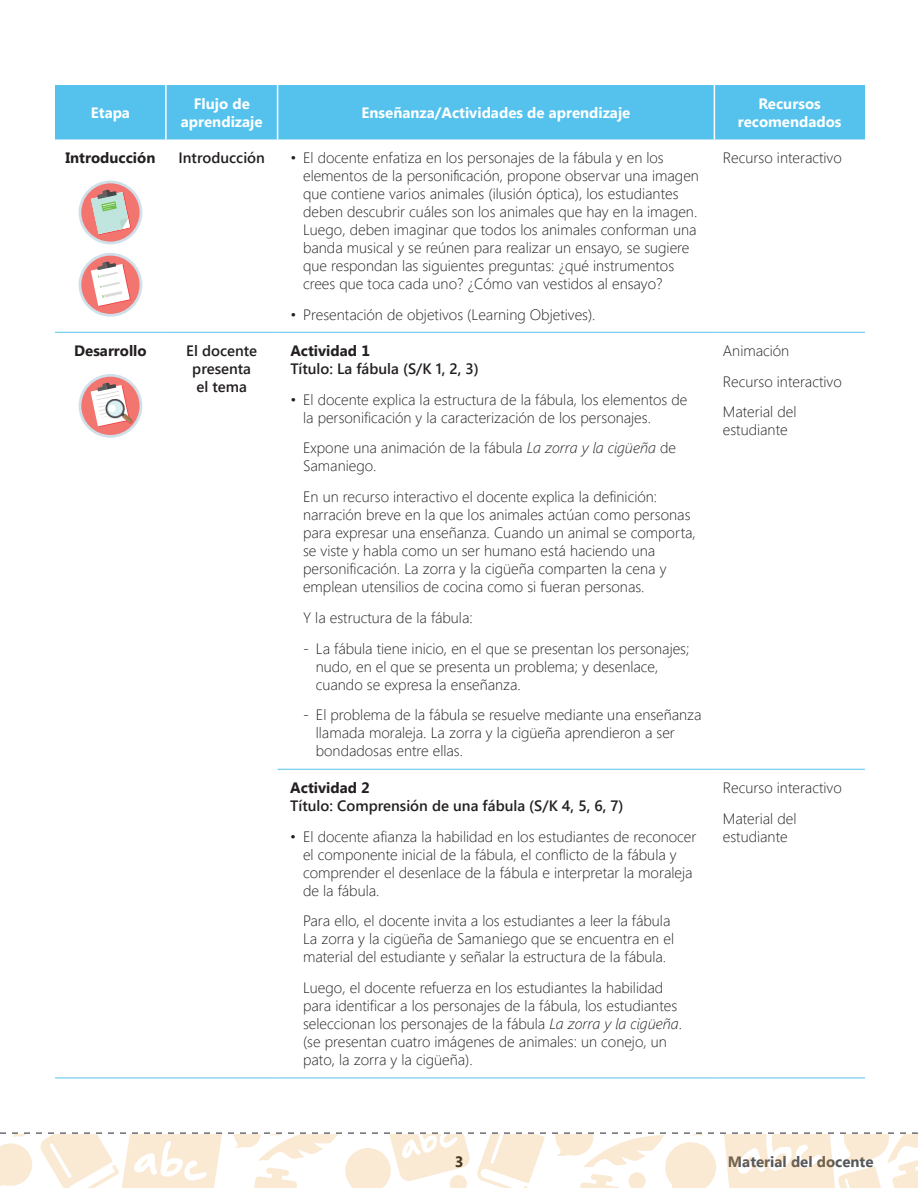
<style>
.page{position:relative;width:918px;height:1188px;background:#fff}
.page>*{position:absolute;margin:0;border:0;box-sizing:border-box;transform-origin:0 0}
.t1{font:300 15px/18px "Segoe UI";color:#231f20}
.t2{font:600 15px/18px "Segoe UI";color:#231f20;text-align:center}
.t3{font:700 15px/18px "Segoe UI";color:#fff;text-align:center}
.t4{font:700 15px "Segoe UI";color:#231f20}
.t5{font:700 15px "Segoe UI";color:#57585a}
.s1{font-style:italic}
</style>
<div class="page">
<svg style="left:0;top:1132px;width:918px;height:56px"></svg>
<div style="left:55px;top:85px;width:810px;height:54px;background:#54c2ed"></div>
<hr style="left:165px;top:85px;width:2px;height:54px;background:#fff">
<hr style="left:277px;top:85px;width:1px;height:54px;background:#fff">
<hr style="left:714px;top:85px;width:1px;height:54px;background:#fff">
<hr style="left:55px;top:332px;width:111px;height:1px;background:#54c2ed">
<hr style="left:166px;top:332px;width:112px;height:1px;background:#54c2ed">
<hr style="left:278px;top:332px;width:436px;height:1px;background:#54c2ed">
<hr style="left:714px;top:332px;width:151px;height:1px;background:#54c2ed">
<hr style="left:278px;top:769px;width:436px;height:1px;background:#54c2ed">
<hr style="left:714px;top:769px;width:151px;height:1px;background:#54c2ed">
<hr style="left:278px;top:1078px;width:436px;height:1px;background:#54c2ed">
<hr style="left:714px;top:1078px;width:151px;height:1px;background:#54c2ed">
<hr style="left:55px;top:1078px;width:111px;height:1px;background:#54c2ed">
<hr style="left:166px;top:1078px;width:112px;height:1px;background:#54c2ed">
<div style="left:79px;top:181px;width:63px;height:63px;background:#cfe0ea;border-radius:50%"></div>
<div style="left:81px;top:183px;width:59px;height:59px;background:#f27570;border-radius:50%"></div>
<svg style="left:91px;top:190px;width:40px;height:45px"></svg>
<svg style="left:79px;top:253px;width:63px;height:64px"></svg>
<div style="left:81px;top:256px;width:59px;height:58px;background:#f27570;border-radius:50%"></div>
<svg style="left:91px;top:261px;width:40px;height:46px"></svg>
<svg style="left:79px;top:374px;width:63px;height:64px"></svg>
<div style="left:81px;top:377px;width:59px;height:58px;background:#f27570;border-radius:50%"></div>
<svg style="left:91px;top:383px;width:42px;height:44px"></svg>
<p class="t3" style="left:91px;top:103px;width:41px">Etapa</p>
<p class="t3" style="left:181px;top:94px;width:83px">Flujo de aprendizaje</p>
<p class="t3" style="left:362px;top:103px;width:270px">Enseñanza/Actividades de aprendizaje</p>
<p class="t3" style="left:738px;top:94px;width:105px">Recursos recomendados</p>
<p class="t4" style="left:65px;top:147px;width:92px">Introducción</p>
<p class="t2" style="left:179px;top:148px;width:88px">Introducción</p>
<p class="t1" style="left:303px;top:148px;width:397px;text-indent:-13px">• El docente enfatiza en los personajes de la fábula y en los elementos de la personificación, propone observar una imagen que contiene varios animales (ilusión óptica), los estudiantes deben descubrir cuáles son los animales que hay en la imagen.<br>Luego, deben imaginar que todos los animales conforman una banda musical y se reúnen para realizar un ensayo, se sugiere que respondan las siguientes preguntas: ¿qué instrumentos crees que toca cada uno? ¿Cómo van vestidos al ensayo?</p>
<p class="t1" style="left:290px;top:305px;width:307px">• Presentación de objetivos (Learning Objetives).</p>
<p class="t1" style="left:723px;top:148px;width:120px">Recurso interactivo</p>
<p class="t4" style="left:74px;top:340px;width:74px">Desarrollo</p>
<p class="t2" style="left:186px;top:341px;width:72px">El docente presenta el tema</p>
<p class="t4" style="left:290px;top:340px;width:81px">Actividad 1</p>
<p class="t2" style="left:290px;top:359px;width:190px">Título: La fábula (S/K 1, 2, 3)</p>
<p class="t1" style="left:303px;top:390px;width:386px;text-indent:-13px">• El docente explica la estructura de la fábula, los elementos de la personificación y la caracterización de los personajes.</p>
<p class="t1" style="left:303px;top:438px;width:374px">Expone una animación de la fábula <span class="s1">La zorra y la cigüeña</span> de<br>Samaniego.</p>
<p class="t1" style="left:303px;top:487px;width:394px">En un recurso interactivo el docente explica la definición: narración breve en la que los animales actúan como personas para expresar una enseñanza. Cuando un animal se comporta, se viste y habla como un ser humano está haciendo una personificación. La zorra y la cigüeña comparten la cena y emplean utensilios de cocina como si fueran personas.</p>
<p class="t1" style="left:303px;top:608px;width:171px">Y la estructura de la fábula:</p>
<p class="t1" style="left:316px;top:639px;width:375px;text-indent:-13px">- La fábula tiene inicio, en el que se presentan los personajes; nudo, en el que se presenta un problema; y desenlace, cuando se expresa la enseñanza.</p>
<p class="t1" style="left:316px;top:705px;width:387px;text-indent:-13px">- El problema de la fábula se resuelve mediante una enseñanza llamada moraleja. La zorra y la cigüeña aprendieron a ser bondadosas entre ellas.</p>
<p class="t4" style="left:290px;top:777px;width:81px">Actividad 2</p>
<p class="t2" style="left:290px;top:796px;width:335px">Título: Comprensión de una fábula (S/K 4, 5, 6, 7)</p>
<p class="t1" style="left:303px;top:827px;width:395px;text-indent:-13px">• El docente afianza la habilidad en los estudiantes de reconocer el componente inicial de la fábula, el conflicto de la fábula y comprender el desenlace de la fábula e interpretar la moraleja de la fábula.</p>
<p class="t1" style="left:303px;top:911px;width:373px">Para ello, el docente invita a los estudiantes a leer la fábula<br>La zorra y la cigüeña de Samaniego que se encuentra en el material del estudiante y señalar la estructura de la fábula.</p>
<p class="t1" style="left:303px;top:978px;width:380px">Luego, el docente refuerza en los estudiantes la habilidad para identificar a los personajes de la fábula, los estudiantes seleccionan los personajes de la fábula <span class="s1">La zorra y la cigüeña</span>. (se presentan cuatro imágenes de animales: un conejo, un pato, la zorra y la cigüeña).</p>
<p class="t1" style="left:723px;top:335px;width:120px;line-height:30.8px">Animación<br>Recurso interactivo<br>Material del</p>
<p class="t1" style="left:723px;top:420px;width:66px">estudiante</p>
<p class="t1" style="left:723px;top:771px;width:120px;line-height:30.8px">Recurso interactivo<br>Material del</p>
<p class="t1" style="left:723px;top:827px;width:66px">estudiante</p>
<p class="t4" style="left:455px;top:1151px;width:10px">3</p>
<p class="t5" style="left:728px;top:1151px;width:147px">Material del docente</p>
</div>
